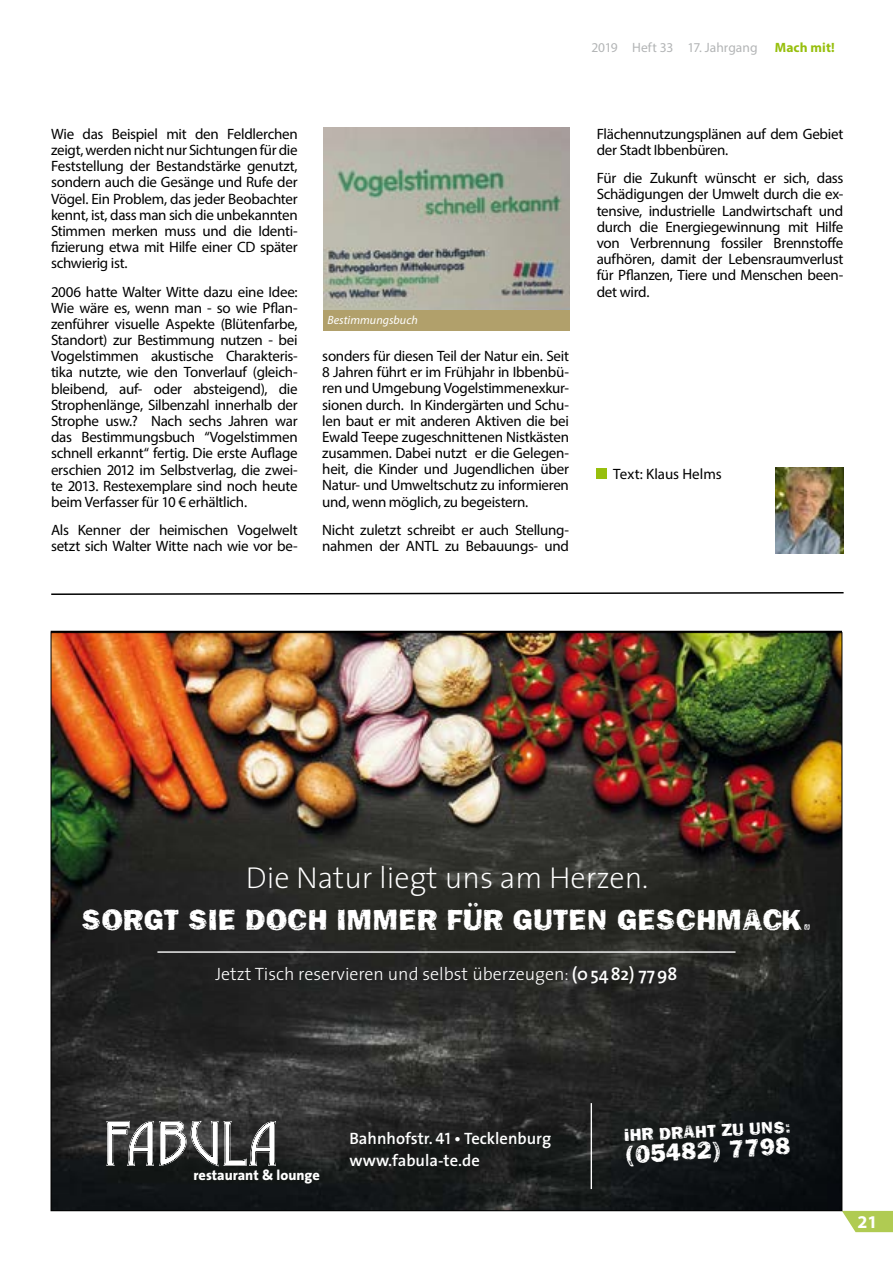
<style>
.page{position:relative;width:893px;height:1263px;background:#fff}
.page>*{position:absolute;margin:0;border:0;box-sizing:border-box;transform-origin:0 0}
.t1{font:30.3px "Frankie";color:#fff}
.t2{font:200 30.3px "The Sans";color:#fff}
.t3{font:25.8px "Frankie";color:#fff}
.t4{font:700 18px "Myriad Pro";color:#fff}
.t5{font:300 17.85px "The Sans";color:#fff}
.t6{font:17.85px "Frankie";color:#fff}
.t7{font:600 16.5px/22px "The Sans";color:#fff}
.t8{font:15px/16.2px "Myriad Pro";letter-spacing:-.02em;color:#000;text-align:justify}
.t9{font:15px "Myriad Pro";color:#000}
.t10{font:800 14.25px "The Sans";color:#fff}
.t11{font:13.5px "Myriad Pro";color:#b3b5b6}
.t12{font:700 13.5px "Myriad Pro";letter-spacing:.01em;color:#97bf0d}
.t13{font:italic 12px "Myriad Pro";letter-spacing:.005em;color:#fff}
.s1{font-weight:600}
.s2{font-family:"The Sans Semi Bold Caps";font-weight:400}
</style>
<div class="page">
<svg style="left:842px;top:1211px;width:51px;height:21px"></svg>
<img style="left:323px;top:128px;width:247px;height:182px">
<div style="left:323px;top:310px;width:247px;height:21px;background:#b1a06b"></div>
<img style="left:775px;top:468px;width:69px;height:86px">
<img style="left:53px;top:634px;width:787px;height:575px">
<svg style="left:106px;top:1121px;width:170px;height:45px"></svg>
<hr style="left:591px;top:1103px;width:1px;height:86px;background:#fff">
<hr style="left:157px;top:951px;width:578px;height:2px;background:#fff">
<div style="left:596px;top:468px;width:11px;height:11px;background:#97bf0d"></div>
<hr style="left:51px;top:631px;width:791px;height:1px;background:#000">
<svg style="left:51px;top:592px;width:793px;height:3px"></svg>
<p class="t11" style="left:591px;top:39px;width:168px">2019 Heft 33 17. Jahrgang</p>
<p class="t12" style="left:775px;top:39px;width:62px">Mach mit!</p>
<p class="t8" style="left:51px;top:125px;width:248px">Wie das Beispiel mit den Feldlerchen zeigt, werden nicht nur Sichtungen für die Feststellung der Bestandstärke genutzt, sondern auch die Gesänge und Rufe der Vögel. Ein Problem, das jeder Beobachter kennt, ist, dass man sich die unbekannten Stimmen merken muss und die Identi&shy;fizierung etwa mit Hilfe einer CD später schwierig ist.</p>
<p class="t8" style="left:51px;top:283px;width:248px">2006 hatte Walter Witte dazu eine Idee:<br>Wie wäre es, wenn man - so wie Pflan&shy;zenführer visuelle Aspekte (Blütenfarbe, Standort) zur Bestimmung nutzen - bei Vogelstimmen akustische Charakteris&shy;tika nutzte, wie den Tonverlauf (gleich&shy;bleibend, auf- oder absteigend), die Strophenlänge, Silbenzahl innerhalb der Strophe usw.? Nach sechs Jahren war das Bestimmungsbuch “Vogelstimmen schnell erkannt“ fertig. Die erste Auflage erschien 2012 im Selbstverlag, die zwei&shy;te 2013. Restexemplare sind noch heute beim Verfasser für 10 € erhältlich.</p>
<p class="t8" style="left:51px;top:522px;width:248px">Als Kenner der heimischen Vogelwelt setzt sich Walter Witte nach wie vor be-</p>
<p class="t13" style="left:327px;top:312px;width:92px">Bestimmungsbuch</p>
<p class="t8" style="left:322px;top:348px;width:248px">sonders für diesen Teil der Natur ein. Seit 8 Jahren führt er im Frühjahr in Ibbenbü&shy;ren und Umgebung Vogelstimmenexkur&shy;sionen durch. In Kindergärten und Schu&shy;len baut er mit anderen Aktiven die bei Ewald Teepe zugeschnittenen Nistkästen zusammen. Dabei nutzt er die Gelegen&shy;heit, die Kinder und Jugendlichen über Natur- und Umweltschutz zu informieren und, wenn möglich, zu begeistern.</p>
<p class="t8" style="left:322px;top:521px;width:248px">Nicht zuletzt schreibt er auch Stellung&shy;nahmen der ANTL zu Bebauungs- und</p>
<p class="t8" style="left:597px;top:125px;width:248px">Flächennutzungsplänen auf dem Gebiet der Stadt Ibbenbüren.</p>
<p class="t8" style="left:597px;top:170px;width:248px">Für die Zukunft wünscht er sich, dass Schädigungen der Umwelt durch die ex&shy;tensive, industrielle Landwirtschaft und durch die Energiegewinnung mit Hilfe von Verbrennung fossiler Brennstoffe aufhören, damit der Lebensraumverlust für Pflanzen, Tiere und Menschen been&shy;det wird.</p>
<p class="t9" style="left:613px;top:464px;width:110px">Text: Klaus Helms</p>
<h1 class="t2" style="left:246px;top:853px;width:404px">Die Natur liegt uns am Herzen.</h1>
<h1 class="t1" style="left:81px;top:901px;width:731px">SORGT SIE DOCH IMMER FÜR GUTEN GESCHMACK.</h1>
<p class="t5" style="left:215px;top:959px;width:463px">Jetzt Tisch reservieren und selbst überzeugen: <span class="s1">(0 54 82) 77 98</span></p>
<p class="t10" style="left:194px;top:1164px;width:128px">restaurant &amp; lounge</p>
<p class="t7" style="left:349px;top:1126px;width:203px">Bahnhofstr. <span class="s2">41</span> • Tecklenburg www.fabula-te.de</p>
<p class="t6" style="left:623px;top:1125px;width:168px;rotate:-3deg">iHR DRAHT ZU UNS:</p>
<h2 class="t3" style="left:624px;top:1139px;width:167px;rotate:-3deg">(05482) 7798</h2>
<p class="t4" style="left:857px;top:1210px;width:21px">21</p>
</div>
